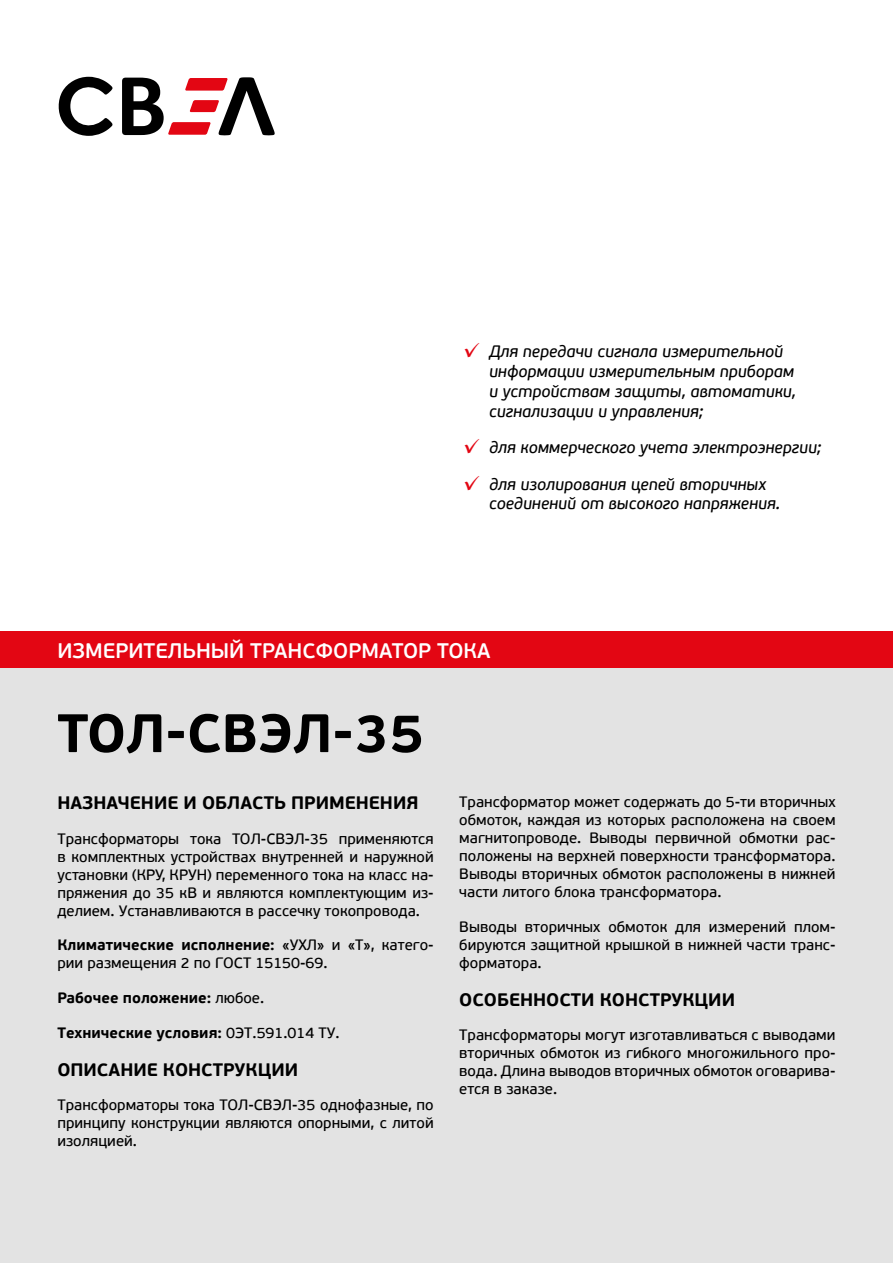
<style>
.page{position:relative;width:893px;height:1263px;background:#fff}
.page>*{position:absolute;margin:0;border:0;box-sizing:border-box;transform-origin:0 0}
.Заголовок_раздела_красн{font:700 54px "PF Beau Sans Pro";color:#000}
.Подзаголовок{font:600 21px "PF Beau Sans Pro";color:#fff}
.Подзаголовок_раздела_черн{font:700 18px "PF Beau Sans Pro";color:#000}
.t1{font:italic 16.5px/19.8px "PF Beau Sans Pro Bbook";color:#000}
.Текст{font:15px/18px "PF Beau Sans Pro Bbook";color:#000;text-align:justify}
.Текст-2{font:700 15px "PF Beau Sans Pro";color:#000}
.s1{font-family:"PF Beau Sans Pro";font-style:normal;font-size:21px;color:#e30613}
.s2{font-family:"PF Beau Sans Pro";font-weight:700}
.s3{font-family:"PF Beau Sans Pro Bbook";font-weight:400}
</style>
<div class="page">
<div style="left:0;top:668px;width:893px;height:595px;background:#e3e3e3"></div>
<div style="left:0;top:631px;width:893px;height:37px;background:#e30613"></div>
<svg style="left:122px;top:77px;width:153px;height:58px"></svg>
<svg style="left:58px;top:77px;width:55px;height:59px"></svg>
<p class="t1" style="left:489px;top:342px;width:308px;text-indent:-26px"><span class="s1">✓</span> Для передачи сигнала измерительной информации измерительным приборам и устройствам защиты, автоматики, сигнализации и управления;</p>
<p class="t1" style="left:463px;top:438px;width:359px"><span class="s1">✓</span> для коммерческого учета электроэнергии;</p>
<p class="t1" style="left:489px;top:474px;width:293px;text-indent:-26px"><span class="s1">✓</span> для изолирования цепей вторичных соединений от высокого напряжения.</p>
<p class="Подзаголовок" style="left:57px;top:638px;width:434px">ИЗМЕРИТЕЛЬНЫЙ ТРАНСФОРМАТОР ТОКА</p>
<p class="Заголовок_раздела_красн" style="left:57px;top:700px;width:368px">ТОЛ-СВЭЛ-35</p>
<p class="Подзаголовок_раздела_черн" style="left:57px;top:792px;width:363px">НАЗНАЧЕНИЕ И ОБЛАСТЬ ПРИМЕНЕНИЯ</p>
<p class="Текст" style="left:57px;top:830px;width:378px">Трансформаторы тока ТОЛ-СВЭЛ-35 применяются в комплектных устройствах внутренней и наружной установки (КРУ, КРУН) переменного тока на класс на&shy;пряжения до 35 кВ и являются комплектующим из&shy;делием. Устанавливаются в рассечку токопровода.</p>
<p class="Текст" style="left:57px;top:936px;width:378px"><span class="s2">Климатические исполнение:</span> «УХЛ» и «Т», катего&shy;рии размещения 2 по ГОСТ 15150-69.</p>
<p class="Текст-2" style="left:57px;top:988px;width:208px">Рабочее положение: <span class="s3">любое.</span></p>
<p class="Текст-2" style="left:57px;top:1023px;width:284px">Технические условия: <span class="s3">0ЭТ.591.014 ТУ.</span></p>
<p class="Подзаголовок_раздела_черн" style="left:57px;top:1058px;width:242px">ОПИСАНИЕ КОНСТРУКЦИИ</p>
<p class="Текст" style="left:57px;top:1096px;width:378px">Трансформаторы тока ТОЛ-СВЭЛ-35 однофазные, по принципу конструкции являются опорными, с литой изоляцией.</p>
<p class="Текст" style="left:459px;top:793px;width:378px">Трансформатор может содержать до 5-ти вторичных обмоток, каждая из которых расположена на своем магнитопроводе. Выводы первичной обмотки рас&shy;положены на верхней поверхности трансформатора.<br>Выводы вторичных обмоток расположены в нижней части литого блока трансформатора.</p>
<p class="Текст" style="left:459px;top:918px;width:378px">Выводы вторичных обмоток для измерений плом&shy;бируются защитной крышкой в нижней части транс&shy;форматора.</p>
<p class="Подзаголовок_раздела_черн" style="left:459px;top:988px;width:277px">ОСОБЕННОСТИ КОНСТРУКЦИИ</p>
<p class="Текст" style="left:459px;top:1026px;width:378px">Трансформаторы могут изготавливаться с выводами вторичных обмоток из гибкого многожильного про&shy;вода. Длина выводов вторичных обмоток оговарива&shy;ется в заказе.</p>
</div>
